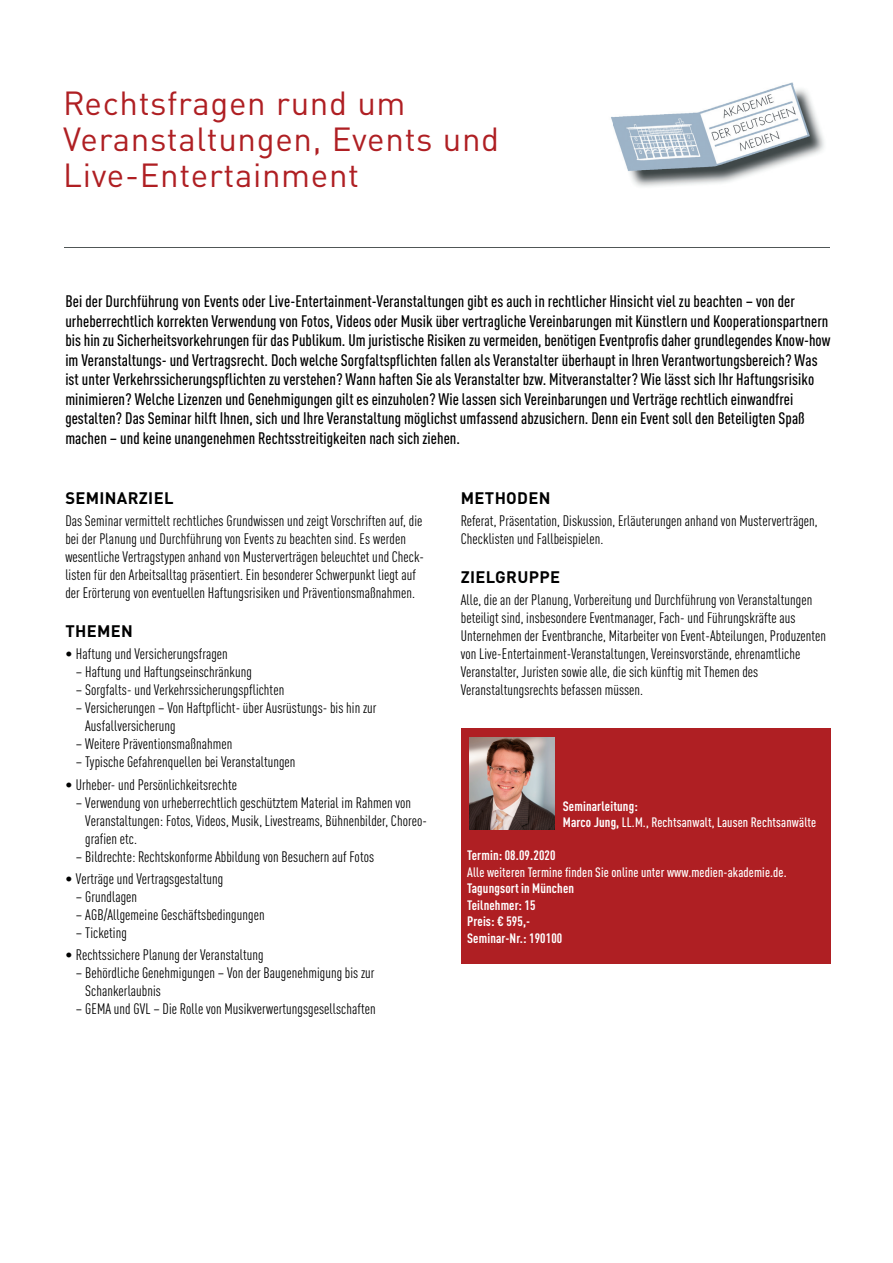
<style>
.page{position:relative;width:893px;height:1263px;background:#fff}
.page>*{position:absolute;margin:0;border:0;box-sizing:border-box;transform-origin:0 0}
.t1{font:33px/36px "DINOT";letter-spacing:.02em;color:#af1f23}
.t2{font:500 condensed 16.5px/19.5px "DINOT";letter-spacing:.005em;color:#000101}
.t3{font:700 16.5px "DINOT";letter-spacing:.02em;color:#000101}
.t4{font:condensed 15px/18px "DINOT";letter-spacing:.005em;color:#000101}
.t5{font:500 condensed 13.5px/16.5px "DINOT";letter-spacing:.01em;color:#fff}
.t6{font:700 condensed 13.5px/16.5px "DINOT";letter-spacing:.01em;color:#fff}
.s1{font-weight:700}
</style>
<div class="page">
<img style="left:614px;top:86px;width:210px;height:101px">
<hr style="left:65px;top:247px;width:765px;height:1px;background:#505656">
<div style="left:461px;top:728px;width:370px;height:236px;background:#af1f23"></div>
<img style="left:469px;top:737px;width:85px;height:92px">
<h1 class="t1" style="left:63px;top:84px;width:437px">Rechtsfragen rund um<br>Veranstaltungen, Events und<br>Live-Entertainment</h1>
<p class="t2" style="left:65px;top:291px;width:767px">Bei der Durchführung von Events oder Live-Entertainment-Veranstaltungen gibt es auch in rechtlicher Hinsicht viel zu beachten – von der urheberrechtlich korrekten Verwendung von Fotos, Videos oder Musik über vertragliche Vereinbarungen mit Künstlern und Kooperationspartnern bis hin zu Sicherheitsvorkehrungen für das Publikum. Um juristische Risiken zu vermeiden, benötigen Eventprofis daher grundlegendes Know-how im Veranstaltungs- und Vertragsrecht. Doch welche Sorgfaltspflichten fallen als Veranstalter überhaupt in Ihren Verantwortungsbereich? Was ist unter Verkehrssicherungspflichten zu verstehen? Wann haften Sie als Veranstalter bzw. Mitveranstalter? Wie lässt sich Ihr Haftungsrisiko minimieren? Welche Lizenzen und Genehmigungen gilt es einzuholen? Wie lassen sich Vereinbarungen und Verträge rechtlich einwandfrei gestalten? Das Seminar hilft Ihnen, sich und Ihre Veranstaltung möglichst umfassend abzusichern. Denn ein Event soll den Beteiligten Spaß machen – und keine unangenehmen Rechtsstreitigkeiten nach sich ziehen.</p>
<p class="t3" style="left:65px;top:487px;width:110px">SEMINARZIEL</p>
<p class="t4" style="left:65px;top:512px;width:360px">Das Seminar vermittelt rechtliches Grundwissen und zeigt Vorschriften auf, die bei der Planung und Durchführung von Events zu beachten sind. Es werden wesentliche Vertragstypen anhand von Musterverträgen beleuchtet und Check&shy;listen für den Arbeitsalltag präsentiert. Ein besonderer Schwerpunkt liegt auf der Erörterung von eventuellen Haftungsrisiken und Präventionsmaßnahmen.</p>
<p class="t3" style="left:65px;top:620px;width:69px">THEMEN</p>
<p class="t4" style="left:65px;top:645px;width:164px">• Haftung und Versicherungsfragen</p>
<p class="t4" style="left:76px;top:663px;width:177px">– Haftung und Haftungseinschränkung</p>
<p class="t4" style="left:76px;top:681px;width:210px">– Sorgfalts- und Verkehrssicherungspflichten</p>
<p class="t4" style="left:85px;top:699px;width:293px;text-indent:-9px">– Versicherungen – Von Haftpflicht- über Ausrüstungs- bis hin zur<br>Ausfallversicherung</p>
<p class="t4" style="left:76px;top:735px;width:158px">– Weitere Präventionsmaßnahmen</p>
<p class="t4" style="left:76px;top:753px;width:221px">– Typische Gefahrenquellen bei Veranstaltungen</p>
<p class="t4" style="left:65px;top:775px;width:173px">• Urheber- und Persönlichkeitsrechte</p>
<p class="t4" style="left:85px;top:793px;width:343px;text-indent:-9px">– Verwendung von urheberrechtlich geschütztem Material im Rahmen von<br>Veranstaltungen: Fotos, Videos, Musik, Livestreams, Bühnenbilder, Choreo&shy;grafien etc.</p>
<p class="t4" style="left:76px;top:847px;width:300px">– Bildrechte: Rechtskonforme Abbildung von Besuchern auf Fotos</p>
<p class="t4" style="left:65px;top:869px;width:159px">• Verträge und Vertragsgestaltung</p>
<p class="t4" style="left:76px;top:887px;width:63px">– Grundlagen</p>
<p class="t4" style="left:76px;top:905px;width:190px">– AGB/Allgemeine Geschäftsbedingungen</p>
<p class="t4" style="left:76px;top:923px;width:52px">– Ticketing</p>
<p class="t4" style="left:65px;top:946px;width:200px">• Rechtssichere Planung der Veranstaltung</p>
<p class="t4" style="left:85px;top:964px;width:291px;text-indent:-9px">– Behördliche Genehmigungen – Von der Baugenehmigung bis zur<br>Schankerlaubnis</p>
<p class="t4" style="left:76px;top:1000px;width:301px">– GEMA und GVL – Die Rolle von Musikverwertungsgesellschaften</p>
<p class="t3" style="left:461px;top:487px;width:91px">METHODEN</p>
<p class="t4" style="left:461px;top:512px;width:358px">Referat, Präsentation, Diskussion, Erläuterungen anhand von Musterverträgen,<br>Checklisten und Fallbeispielen.</p>
<p class="t3" style="left:461px;top:566px;width:101px">ZIELGRUPPE</p>
<p class="t4" style="left:461px;top:591px;width:367px">Alle, die an der Planung, Vorbereitung und Durchführung von Veranstaltungen beteiligt sind, insbesondere Eventmanager, Fach- und Führungskräfte aus Unternehmen der Eventbranche, Mitarbeiter von Event-Abteilungen, Produzenten von Live-Entertainment-Veranstaltungen, Vereinsvorstände, ehrenamtliche Veranstalter, Juristen sowie alle, die sich künftig mit Themen des Veranstaltungsrechts befassen müssen.</p>
<p class="t5" style="left:563px;top:797px;width:255px"><span class="s1">Seminarleitung:<br>Marco Jung,</span> LL.M., Rechtsanwalt, Lausen Rechtsanwälte</p>
<p class="t6" style="left:467px;top:847px;width:90px">Termin: 08.09.2020</p>
<p class="t5" style="left:467px;top:863px;width:321px">Alle weiteren Termine finden Sie online unter www.medien-akademie.de.</p>
<p class="t6" style="left:467px;top:880px;width:108px">Tagungsort in München<br>Teilnehmer: 15<br>Preis: € 595,-<br>Seminar-Nr.: 190100</p>
</div>
